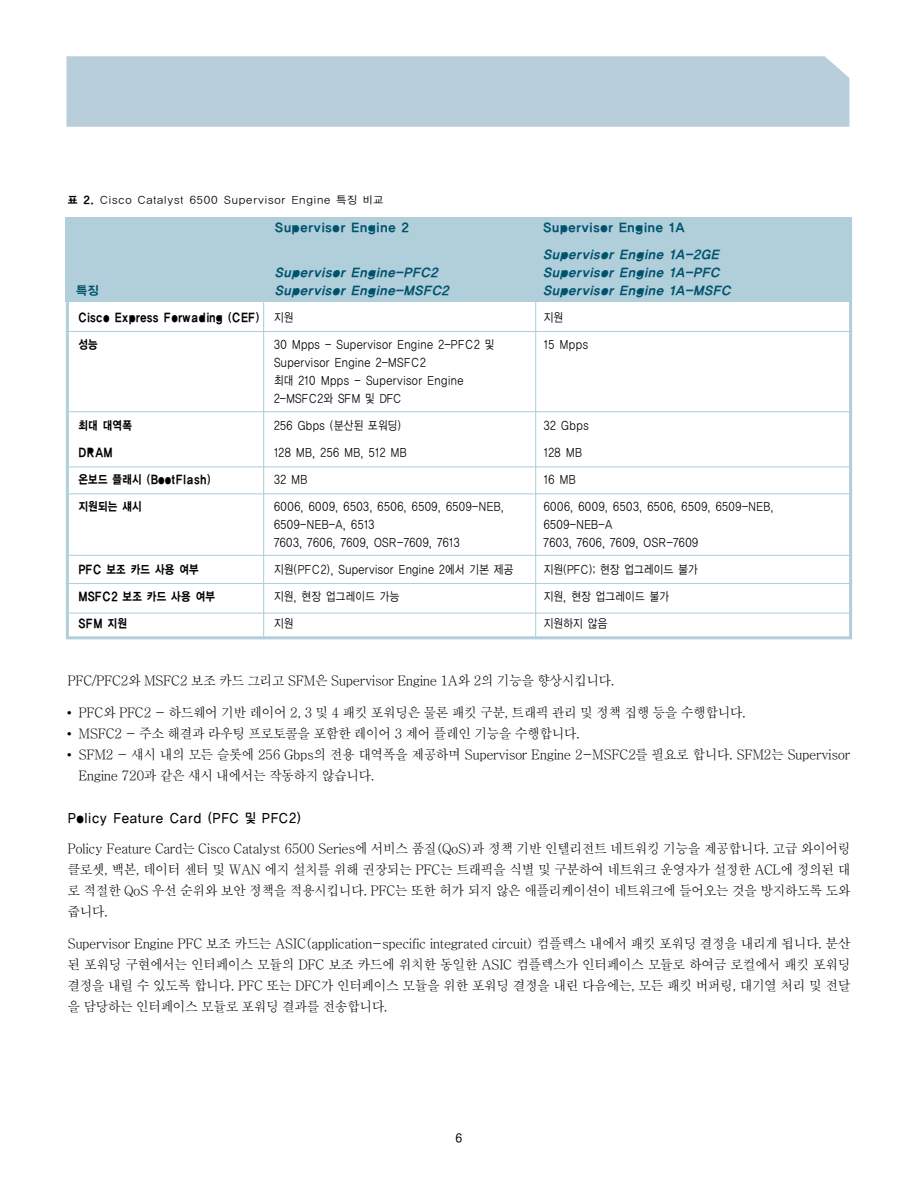
<style>
.page{position:relative;width:918px;height:1188px;background:#fff}
.page>*{position:absolute;margin:0;border:0;box-sizing:border-box;transform-origin:0 0}
.t1{font:500 13.5px/21px "HY Sin Myeong Jo";letter-spacing:-.045em;color:#000;text-align:justify;scale:.95 1}
.t2{font:13.5px "YGO13";letter-spacing:-.005em;color:#000;scale:.9 1}
.t3{font:12px/18px "YGO12";letter-spacing:-.025em;color:#000;scale:.85 1}
.t4{font:italic 12px "YGO15";color:#00536d}
.t5{font:12px "YGO15";letter-spacing:-.04em;color:#000;scale:.85 1}
.t6{font:12px "YGO15";letter-spacing:-.05em;color:#00536d}
.t7{font:700 12px "HY Go Thic";color:#000}
.t8{font:10.5px "YGO12";letter-spacing:.015em;color:#000}
.s1{font-family:"YGO15"}
.s2{font-family:"YGO12"}
</style>
<div class="page">
<div style="left:66px;top:56px;width:783px;height:71px;background:#b8cfdb"></div>
<div style="left:66px;top:217px;width:786px;height:85px;background:#b0cfdb"></div>
<div style="left:66px;top:217px;width:786px;height:422px;border:3px solid #b0cfdb"></div>
<hr style="left:66px;top:466px;width:786px;height:1px;background:#b0cfdb">
<hr style="left:66px;top:411px;width:786px;height:1px;background:#b0cfdb">
<hr style="left:66px;top:331px;width:786px;height:1px;background:#b0cfdb">
<hr style="left:66px;top:493px;width:786px;height:1px;background:#b0cfdb">
<hr style="left:66px;top:583px;width:786px;height:1px;background:#b0cfdb">
<hr style="left:66px;top:613px;width:786px;height:1px;background:#b0cfdb">
<hr style="left:66px;top:555px;width:786px;height:1px;background:#b0cfdb">
<hr style="left:263px;top:244px;width:1px;height:395px;background:#b0cfdb">
<hr style="left:535px;top:244px;width:1px;height:393px;background:#b0cfdb">
<p class="t8" style="left:67px;top:195px;width:318px"><span class="s1">표 2.</span> Cisco Catalyst 6500 Supervisor Engine 특징 비교</p>
<p class="t6" style="left:275px;top:222px;width:136px">Supervisor Engine 2</p>
<p class="t6" style="left:543px;top:222px;width:144px">Supervisor Engine 1A</p>
<p class="t4" style="left:543px;top:249px;width:181px">Supervisor Engine 1A-2GE</p>
<p class="t4" style="left:275px;top:267px;width:168px">Supervisor Engine-PFC2</p>
<p class="t4" style="left:543px;top:267px;width:181px">Supervisor Engine 1A-PFC</p>
<p class="t6" style="left:76px;top:285px;width:25px">특징</p>
<p class="t4" style="left:275px;top:285px;width:179px">Supervisor Engine-MSFC2</p>
<p class="t4" style="left:543px;top:285px;width:192px">Supervisor Engine 1A-MSFC</p>
<p class="t5" style="left:78px;top:312px;width:255px">Cisco Express Forwading (CEF) <span class="s2">지원</span></p>
<p class="t3" style="left:543px;top:309px;width:25px">지원</p>
<p class="t5" style="left:78px;top:339px;width:25px">성능</p>
<p class="t3" style="left:274px;top:336px;width:261px">30 Mpps - Supervisor Engine 2-PFC2 및</p>
<p class="t3" style="left:543px;top:336px;width:54px">15 Mpps</p>
<p class="t3" style="left:274px;top:354px;width:225px">Supervisor Engine 2-MSFC2<br>최대 210 Mpps - Supervisor Engine<br>2-MSFC2와 SFM 및 DFC</p>
<p class="t5" style="left:78px;top:420px;width:65px">최대 대역폭</p>
<p class="t3" style="left:274px;top:417px;width:151px">256 Gbps (분산된 포워딩)</p>
<p class="t3" style="left:543px;top:417px;width:55px">32 Gbps</p>
<p class="t5" style="left:78px;top:447px;width:43px">DRAM</p>
<p class="t3" style="left:274px;top:444px;width:158px">128 MB, 256 MB, 512 MB</p>
<p class="t3" style="left:544px;top:444px;width:47px">128 MB</p>
<p class="t5" style="left:78px;top:474px;width:158px">온보드 플래시 (BootFlash)</p>
<p class="t3" style="left:274px;top:471px;width:42px">32 MB</p>
<p class="t3" style="left:544px;top:471px;width:40px">16 MB</p>
<p class="t5" style="left:78px;top:501px;width:77px">지원되는 섀시</p>
<p class="t3" style="left:274px;top:498px;width:272px">6006, 6009, 6503, 6506, 6509, 6509-NEB,</p>
<p class="t3" style="left:543px;top:498px;width:272px">6006, 6009, 6503, 6506, 6509, 6509-NEB,</p>
<p class="t3" style="left:274px;top:516px;width:120px">6509-NEB-A, 6513</p>
<p class="t3" style="left:543px;top:516px;width:83px">6509-NEB-A</p>
<p class="t3" style="left:274px;top:534px;width:221px">7603, 7606, 7609, OSR-7609, 7613</p>
<p class="t3" style="left:543px;top:534px;width:184px">7603, 7606, 7609, OSR-7609</p>
<p class="t5" style="left:78px;top:564px;width:144px">PFC 보조 카드 사용 여부</p>
<p class="t3" style="left:274px;top:561px;width:284px">지원(PFC2), Supervisor Engine 2에서 기본 제공</p>
<p class="t3" style="left:543px;top:561px;width:183px">지원(PFC); 현장 업그레이드 불가</p>
<p class="t5" style="left:78px;top:591px;width:163px">MSFC2 보조 카드 사용 여부</p>
<p class="t3" style="left:274px;top:588px;width:150px">지원, 현장 업그레이드 가능</p>
<p class="t3" style="left:543px;top:588px;width:150px">지원, 현장 업그레이드 불가</p>
<p class="t5" style="left:78px;top:618px;width:59px">SFM 지원</p>
<p class="t3" style="left:274px;top:615px;width:25px">지원</p>
<p class="t3" style="left:543px;top:615px;width:77px">지원하지 않음</p>
<p class="t1" style="left:67px;top:671px;width:578px">PFC/PFC2와 MSFC2 보조 카드 그리고 SFM은 Supervisor Engine 1A와 2의 기능을 향상시킵니다.</p>
<p class="t1" style="left:67px;top:703px;width:716px"><sup>●</sup> PFC와 PFC2 - 하드웨어 기반 레이어 2, 3 및 4 패킷 포워딩은 물론 패킷 구분, 트래픽 관리 및 정책 집행 등을 수행합니다.</p>
<p class="t1" style="left:67px;top:724px;width:541px"><sup>●</sup> MSFC2 - 주소 해결과 라우팅 프로토콜을 포함한 레이어 3 제어 플레인 기능을 수행합니다.</p>
<p class="t1" style="left:78px;top:745px;width:814px;text-indent:-11px"><sup>●</sup> SFM2 - 섀시 내의 모든 슬롯에 256 Gbps의 전용 대역폭을 제공하며 Supervisor Engine 2-MSFC2를 필요로 합니다. SFM2는 Supervisor<br>Engine 720과 같은 섀시 내에서는 작동하지 않습니다.</p>
<p class="t2" style="left:67px;top:811px;width:261px">Policy Feature Card (PFC 및 PFC2)</p>
<p class="t1" style="left:67px;top:839px;width:826px">Policy Feature Card는 Cisco Catalyst 6500 Series에 서비스 품질(QoS)과 정책 기반 인텔리전트 네트워킹 기능을 제공합니다. 고급 와이어링 클로셋, 백본, 데이터 센터 및 WAN 에지 설치를 위해 권장되는 PFC는 트래픽을 식별 및 구분하여 네트워크 운영자가 설정한 ACL에 정의된 대 로 적절한 QoS 우선 순위와 보안 정책을 적용시킵니다. PFC는 또한 허가 되지 않은 애플리케이션이 네트워크에 들어오는 것을 방지하도록 도와 줍니다.</p>
<p class="t1" style="left:67px;top:934px;width:826px">Supervisor Engine PFC 보조 카드는 ASIC(application-specific integrated circuit) 컴플렉스 내에서 패킷 포워딩 결정을 내리게 됩니다. 분산 된 포워딩 구현에서는 인터페이스 모듈의 DFC 보조 카드에 위치한 동일한 ASIC 컴플렉스가 인터페이스 모듈로 하여금 로컬에서 패킷 포워딩 결정을 내릴 수 있도록 합니다. PFC 또는 DFC가 인터페이스 모듈을 위한 포워딩 결정을 내린 다음에는, 모든 패킷 버퍼링, 대기열 처리 및 전달 을 담당하는 인터페이스 모듈로 포워딩 결과를 전송합니다.</p>
<p class="t7" style="left:455px;top:1133px;width:9px">6</p>
</div>
